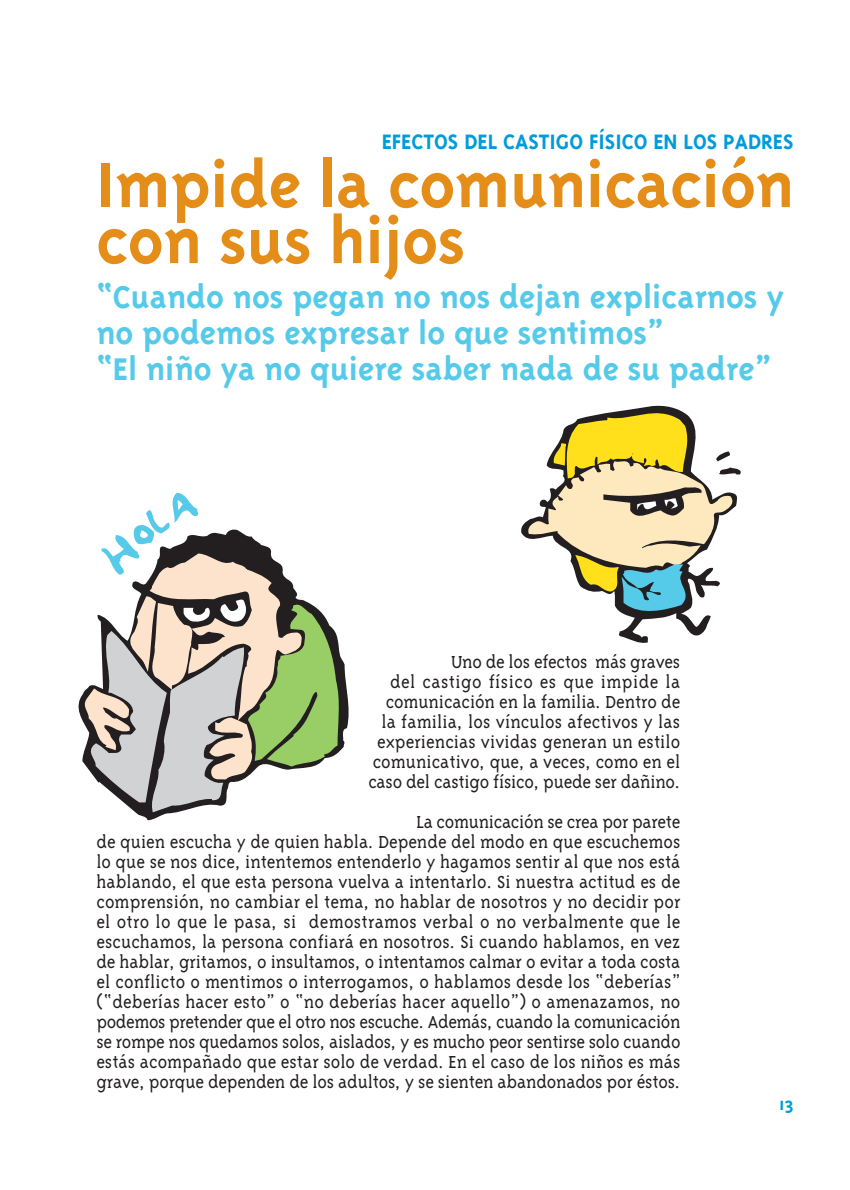
<style>
.page{position:relative;width:850px;height:1190px;background:#fff}
.page>*{position:absolute;margin:0;border:0;box-sizing:border-box;transform-origin:0 0}
.t1{font:700 72px/56px "Triplex";letter-spacing:-.005em;color:#e48d19}
.t2{font:700 36px/36px "Triplex";color:#55cae9}
.t3{font:700 24px "Triplex";color:#009bda}
.t4{font:300 20px/20px "Triplex Serif";letter-spacing:-.005em;color:#231f20;text-align:right}
.t5{font:700 20px "Triplex";color:#009bda}
</style>
<div class="page">
<svg style="left:78px;top:655px;width:271px;height:165px"></svg>
<svg style="left:84px;top:493px;width:256px;height:322px"></svg>
<svg style="left:521px;top:521px;width:190px;height:122px"></svg>
<svg style="left:527px;top:405px;width:214px;height:209px"></svg>
<p class="t3" style="left:382px;top:132px;width:414px">EFECTOS DEL CASTIGO FÍSICO EN LOS PADRES</p>
<h1 class="t1" style="left:96px;top:162px;width:699px">Impide la comunicación con sus hijos</h1>
<h2 class="t2" style="left:96px;top:281px;width:689px">“Cuando nos pegan no nos dejan explicarnos y no podemos expresar lo que sentimos”<br>“El niño ya no quiere saber nada de su padre”</h2>
<p class="t4" style="left:368px;top:653px;width:314px">Uno de los efectos más graves<br>del castigo físico es que impide la comunicación en la familia. Dentro de la familia, los vínculos afectivos y las experiencias vividas generan un estilo comunicativo, que, a veces, como en el caso del castigo físico, puede ser dañino.</p>
<p class="t4" style="left:96px;top:813px;width:586px;text-align:justify;text-indent:320px">La comunicación se crea por parete de quien escucha y de quien habla. Depende del modo en que escuchemos lo que se nos dice, intentemos entenderlo y hagamos sentir al que nos está hablando, el que esta persona vuelva a intentarlo. Si nuestra actitud es de comprensión, no cambiar el tema, no hablar de nosotros y no decidir por el otro lo que le pasa, si demostramos verbal o no verbalmente que le escuchamos, la persona confiará en nosotros. Si cuando hablamos, en vez de hablar, gritamos, o insultamos, o intentamos calmar o evitar a toda costa el conflicto o mentimos o interrogamos, o hablamos desde los “deberías” (“deberías hacer esto” o “no deberías hacer aquello”) o amenazamos, no podemos pretender que el otro nos escuche. Además, cuando la comunicación se rompe nos quedamos solos, aislados, y es mucho peor sentirse solo cuando estás acompañado que estar solo de verdad. En el caso de los niños es más grave, porque dependen de los adultos, y se sienten abandonados por éstos.</p>
<p class="t5" style="left:779px;top:1095px;width:16px">13</p>
</div>
